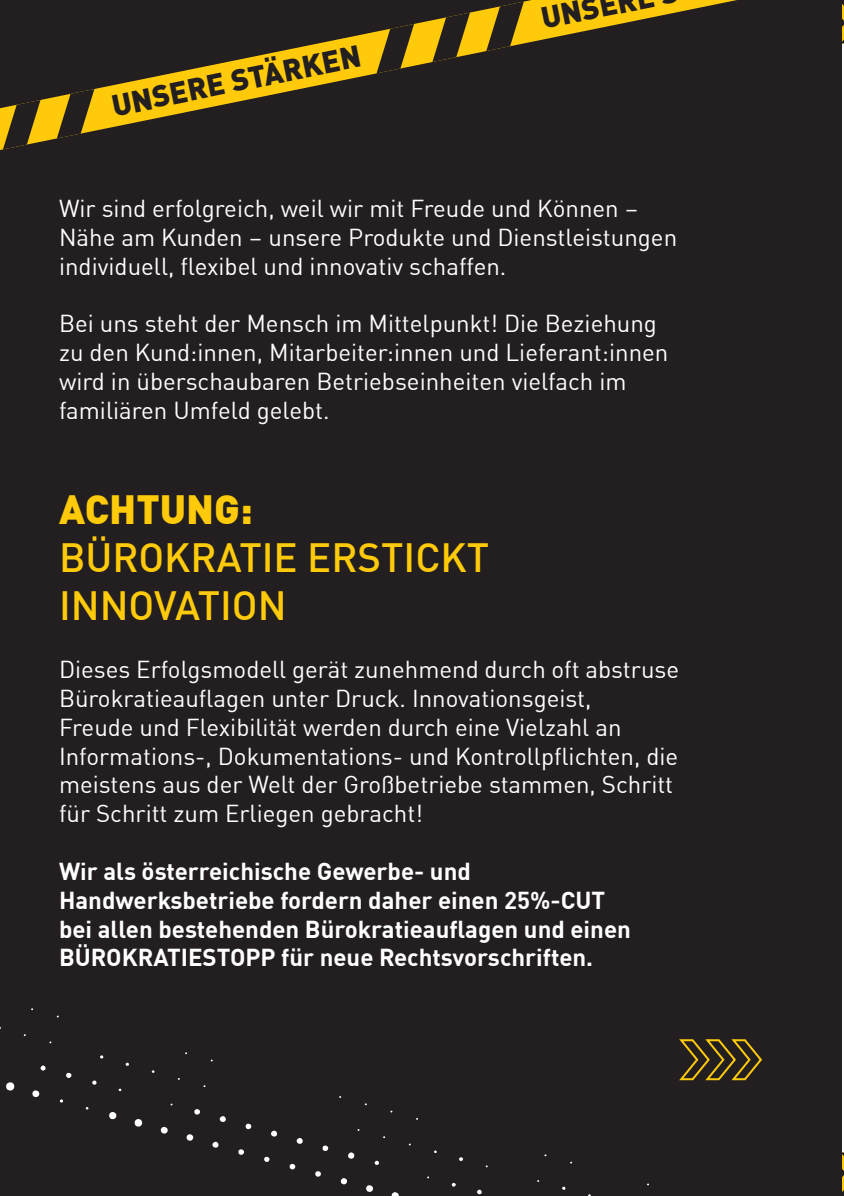
<style>
.page{position:relative;width:844px;height:1196px;background:#fff}
.page>*{position:absolute;margin:0;border:0;box-sizing:border-box;transform-origin:0 0}
.t1{font:500 40px/48px "DIN Offc Pro";color:#feca0a}
.t2{font:900 40px "DIN Offc Pro";color:#feca0a}
.t3{font:900 30px "DIN Offc Pro";color:#231f20}
.t4{font:24px/28.8px "DIN Offc Pro";color:#fff}
.t5{font:700 24px/28.8px "DIN Offc Pro";color:#fff}
</style>
<div class="page">
<div style="left:0;top:0;width:841px;height:1195px;background:#231f20"></div>
<svg style="left:0;top:0;width:737px;height:150px"></svg>
<svg style="left:3px;top:100px;width:38px;height:49px"></svg>
<svg style="left:57px;top:89px;width:37px;height:49px"></svg>
<svg style="left:376px;top:24px;width:38px;height:49px"></svg>
<svg style="left:432px;top:13px;width:38px;height:49px"></svg>
<svg style="left:486px;top:2px;width:38px;height:49px"></svg>
<svg style="left:6px;top:1082px;width:9px;height:8px"></svg>
<svg style="left:134px;top:1119px;width:9px;height:7px"></svg>
<svg style="left:391px;top:1192px;width:8px;height:3px"></svg>
<svg style="left:109px;top:1111px;width:8px;height:8px"></svg>
<svg style="left:366px;top:1185px;width:7px;height:6px"></svg>
<svg style="left:186px;top:1134px;width:8px;height:6px"></svg>
<svg style="left:161px;top:1127px;width:7px;height:6px"></svg>
<svg style="left:32px;top:1090px;width:8px;height:7px"></svg>
<svg style="left:341px;top:1178px;width:6px;height:6px"></svg>
<svg style="left:212px;top:1141px;width:7px;height:7px"></svg>
<svg style="left:315px;top:1171px;width:6px;height:5px"></svg>
<svg style="left:289px;top:1163px;width:7px;height:6px"></svg>
<svg style="left:238px;top:1149px;width:6px;height:5px"></svg>
<svg style="left:264px;top:1156px;width:6px;height:5px"></svg>
<svg style="left:60px;top:1099px;width:3px;height:4px"></svg>
<svg style="left:348px;top:1152px;width:7px;height:6px"></svg>
<svg style="left:296px;top:1138px;width:7px;height:6px"></svg>
<svg style="left:271px;top:1130px;width:6px;height:7px"></svg>
<svg style="left:219px;top:1116px;width:7px;height:6px"></svg>
<svg style="left:322px;top:1145px;width:7px;height:5px"></svg>
<svg style="left:245px;top:1123px;width:7px;height:6px"></svg>
<svg style="left:194px;top:1109px;width:6px;height:5px"></svg>
<svg style="left:66px;top:1072px;width:6px;height:6px"></svg>
<svg style="left:40px;top:1065px;width:6px;height:5px"></svg>
<svg style="left:477px;top:1189px;width:5px;height:6px"></svg>
<svg style="left:374px;top:1160px;width:5px;height:5px"></svg>
<svg style="left:92px;top:1080px;width:5px;height:5px"></svg>
<svg style="left:452px;top:1183px;width:4px;height:3px"></svg>
<svg style="left:459px;top:1157px;width:4px;height:4px"></svg>
<svg style="left:125px;top:1062px;width:4px;height:4px"></svg>
<svg style="left:100px;top:1055px;width:3px;height:4px"></svg>
<svg style="left:679px;top:1039px;width:83px;height:41px"></svg>
<svg style="left:0;top:0;width:4px;height:4px"></svg>
<svg style="left:841px;top:0;width:3px;height:43px"></svg>
<svg style="left:814px;top:1152px;width:30px;height:44px"></svg>
<p class="t3" style="left:107px;top:79px;width:255px;rotate:-11deg">UNSERE STÄRKEN</p>
<p class="t3" style="left:537px;top:-7px;width:98px;rotate:-11deg">UNSER</p>
<p class="t4" style="left:59px;top:192px;width:619px">Wir sind erfolgreich, weil wir mit Freude und Können –<br>Nähe am Kunden – unsere Produkte und Dienstleistungen individuell, flexibel und innovativ schaffen.</p>
<p class="t4" style="left:59px;top:307px;width:611px">Bei uns steht der Mensch im Mittelpunkt! Die Beziehung zu den Kund:innen, Mitarbeiter:innen und Lieferant:innen wird in überschaubaren Betriebseinheiten vielfach im familiären Umfeld gelebt.</p>
<h1 class="t2" style="left:59px;top:475px;width:195px">ACHTUNG:</h1>
<h1 class="t1" style="left:59px;top:529px;width:432px">BÜROKRATIE ERSTICKT<br>INNOVATION</h1>
<p class="t4" style="left:59px;top:653px;width:621px">Dieses Erfolgsmodell gerät zunehmend durch oft abstruse Bürokratieauflagen unter Druck. Innovationsgeist,<br>Freude und Flexibilität werden durch eine Vielzahl an Informations-, Dokumentations- und Kontrollpflichten, die meistens aus der Welt der Großbetriebe stammen, Schritt für Schritt zum Erliegen gebracht!</p>
<p class="t5" style="left:59px;top:853px;width:573px">Wir als österreichische Gewerbe- und Handwerksbetriebe fordern daher einen 25%-CUT bei allen bestehenden Bürokratieauflagen und einen BÜROKRATIESTOPP für neue Rechtsvorschriften.</p>
</div>
